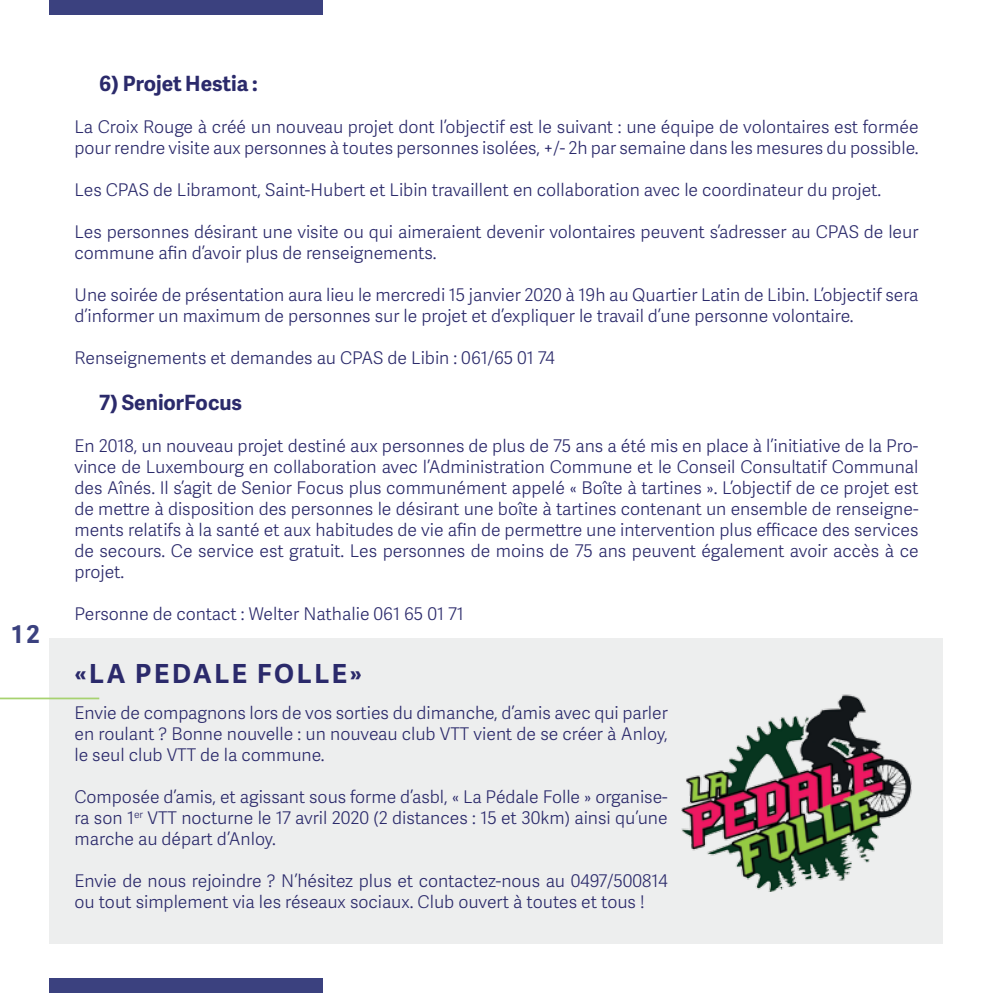
<style>
.page{position:relative;width:993px;height:993px;background:#fff}
.page>*{position:absolute;margin:0;border:0;box-sizing:border-box;transform-origin:0 0}
.t1{font:700 26.25px "Adelle Sans";letter-spacing:.1em;color:#2b2a6b}
.t2{font:700 24.5px "Adelle Sans";color:#3b417f}
.t3{font:700 21px "Adelle Sans";color:#2b2a6b}
.t4{font:300 17.5px/21px "Adelle Sans";color:#2b2a6b}
</style>
<div class="page">
<div style="left:50px;top:0;width:272px;height:15px;background:#3b417f"></div>
<div style="left:50px;top:977px;width:272px;height:15px;background:#3b417f"></div>
<div style="left:50px;top:637px;width:893px;height:306px;background:#edeeee"></div>
<hr style="left:0;top:697px;width:99px;height:2px;background:#a7d270">
<img style="left:681px;top:694px;width:231px;height:196px">
<h2 class="t2" style="left:12px;top:615px;width:29px">12</h2>
<p class="t3" style="left:99px;top:68px;width:160px">6) Projet Hestia :</p>
<p class="t4" style="left:74px;top:115px;width:845px">La Croix Rouge à créé un nouveau projet dont l’objectif est le suivant : une équipe de volontaires est formée pour rendre visite aux personnes à toutes personnes isolées, +/- 2h par semaine dans les mesures du possible.</p>
<p class="t4" style="left:74px;top:178px;width:808px">Les CPAS de Libramont, Saint-Hubert et Libin travaillent en collaboration avec le coordinateur du projet.</p>
<p class="t4" style="left:74px;top:220px;width:845px">Les personnes désirant une visite ou qui aimeraient devenir volontaires peuvent s’adresser au CPAS de leur commune afin d’avoir plus de renseignements.</p>
<p class="t4" style="left:74px;top:283px;width:845px">Une soirée de présentation aura lieu le mercredi 15 janvier 2020 à 19h au Quartier Latin de Libin. L’objectif sera d’informer un maximum de personnes sur le projet et d’expliquer le travail d’une personne volontaire.</p>
<p class="t4" style="left:74px;top:346px;width:481px">Renseignements et demandes au CPAS de Libin : 061/65 01 74</p>
<p class="t3" style="left:99px;top:387px;width:144px">7) SeniorFocus</p>
<p class="t4" style="left:74px;top:435px;width:845px;text-align:justify">En 2018, un nouveau projet destiné aux personnes de plus de 75 ans a été mis en place à l’initiative de la Pro&shy;vince de Luxembourg en collaboration avec l’Administration Commune et le Conseil Consultatif Communal des Aînés. Il s’agit de Senior Focus plus communément appelé « Boîte à tartines ». L’objectif de ce projet est de mettre à disposition des personnes le désirant une boîte à tartines contenant un ensemble de renseigne&shy;ments relatifs à la santé et aux habitudes de vie afin de permettre une intervention plus efficace des services de secours. Ce service est gratuit. Les personnes de moins de 75 ans peuvent également avoir accès à ce projet.</p>
<p class="t4" style="left:74px;top:603px;width:391px">Personne de contact : Welter Nathalie 061 65 01 71</p>
<h1 class="t1" style="left:74px;top:654px;width:117px">«La pedal</h1>
<h1 class="t1" style="left:232px;top:654px;width:132px">e Folle»</h1>
<p class="t4" style="left:74px;top:701px;width:594px;text-align:justify">Envie de compagnons lors de vos sorties du dimanche, d’amis avec qui parler en roulant ? Bonne nouvelle : un nouveau club VTT vient de se créer à Anloy, le seul club VTT de la commune.</p>
<p class="t4" style="left:74px;top:785px;width:594px;text-align:justify">Composée d’amis, et agissant sous forme d’asbl, « La Pédale Folle » organise&shy;ra son 1<sup>er</sup> VTT nocturne le 17 avril 2020 (2 distances : 15 et 30km) ainsi qu’une marche au départ d’Anloy.</p>
<p class="t4" style="left:74px;top:869px;width:594px">Envie de nous rejoindre ? N’hésitez plus et contactez-nous au 0497/500814 ou tout simplement via les réseaux sociaux. Club ouvert à toutes et tous !</p>
</div>
